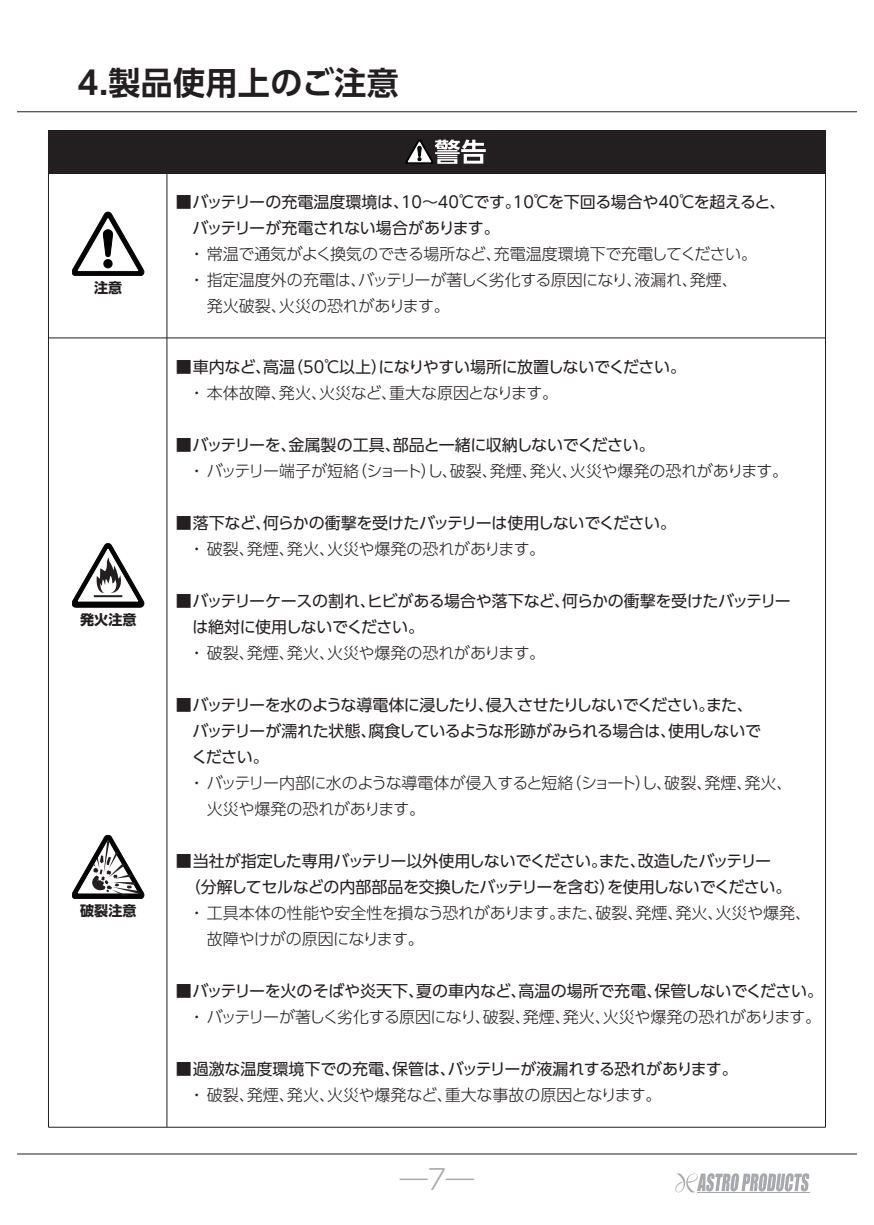
<style>
.page{position:relative;width:874px;height:1225px;background:#fff}
.page>*{position:absolute;margin:0;border:0;box-sizing:border-box;transform-origin:0 0}
.t1{font:700 32px "UD Shin Go Pr 6 De";letter-spacing:.01em;color:#231f20}
.t2{font:300 28px "UD Shin Go Pr 6";color:#a8a9ad}
.t3{font:16px/26px "UD Shin Go Pr 6";letter-spacing:-.025em;color:#231f20}
.t4{font:300 16px/26px "UD Shin Go Pr 6";letter-spacing:-.01em;color:#231f20}
.t5{font:300 16px "UD Shin Go Pr 6";letter-spacing:-.03em;color:#231f20}
.t6{font:16px "UD Shin Go Pr 6";letter-spacing:-.005em;color:#231f20}
.t7{font:700 14px "UD Shin Go Pr 6";letter-spacing:.01em;color:#231f20}
</style>
<div class="page">
<svg style="left:675px;top:1173px;width:133px;height:20px"></svg>
<hr style="left:696px;top:1192px;width:113px;height:1px;background:#a8a9ad">
<hr style="left:17px;top:1153px;width:839px;height:1px;background:#231f20">
<hr style="left:17px;top:111px;width:839px;height:1px;background:#231f20">
<hr style="left:48px;top:130px;width:1px;height:997px;background:#231f20">
<hr style="left:48px;top:1126px;width:777px;height:1px;background:#231f20">
<hr style="left:824px;top:130px;width:1px;height:997px;background:#231f20">
<hr style="left:166px;top:130px;width:1px;height:997px;background:#231f20">
<div style="left:48px;top:130px;width:777px;height:43px;background:#231f20"></div>
<svg style="left:405px;top:139px;width:80px;height:25px"></svg>
<hr style="left:48px;top:337px;width:777px;height:1px;background:#231f20">
<svg style="left:72px;top:212px;width:72px;height:64px"></svg>
<svg style="left:72px;top:543px;width:72px;height:64px"></svg>
<svg style="left:72px;top:835px;width:72px;height:64px"></svg>
<h1 class="t1" style="left:77px;top:57px;width:322px">4.製品使用上のご注意</h1>
<p class="t7" style="left:94px;top:276px;width:30px">注意</p>
<p class="t7" style="left:80px;top:608px;width:58px">発火注意</p>
<p class="t7" style="left:80px;top:899px;width:58px">破裂注意</p>
<p class="t3" style="left:192px;top:188px;width:594px;text-indent:-17px">■ バッテリーの充電温度環境は、10～40℃です。10℃を下回る場合や40℃を超えると、バッテリーが充電されない場合があります。</p>
<p class="t4" style="left:189px;top:240px;width:570px">・ 常温で通気がよく換気のできる場所など、充電温度環境下で充電してください。</p>
<p class="t4" style="left:189px;top:266px;width:550px">・ 指定温度外の充電は、バッテリーが著しく劣化する原因になり、液漏れ、発煙、</p>
<p class="t4" style="left:207px;top:292px;width:244px">発火破裂、火災の恐れがあります。</p>
<p class="t3" style="left:176px;top:353px;width:511px">■ 車内など、高温（50℃以上）になりやすい場所に放置しないでください。</p>
<p class="t4" style="left:189px;top:379px;width:370px">・ 本体故障、発火、火災など、重大な原因となります。</p>
<p class="t3" style="left:176px;top:431px;width:480px">■ バッテリーを、金属製の工具、部品と一緒に収納しないでください。</p>
<p class="t4" style="left:189px;top:457px;width:600px">・ バッテリー端子が短絡（ショート）し、破裂、発煙、発火、火災や爆発の恐れがあります。</p>
<p class="t3" style="left:176px;top:509px;width:501px">■ 落下など、何らかの衝撃を受けたバッテリーは使用しないでください。</p>
<p class="t4" style="left:189px;top:535px;width:358px">・ 破裂、発煙、発火、火災や爆発の恐れがあります。</p>
<p class="t3" style="left:192px;top:587px;width:599px;text-indent:-17px">■ バッテリーケースの割れ、ヒビがある場合や落下など、何らかの衝撃を受けたバッテリーは絶対に使用しないでください。</p>
<p class="t4" style="left:189px;top:639px;width:358px">・ 破裂、発煙、発火、火災や爆発の恐れがあります。</p>
<p class="t3" style="left:191px;top:691px;width:571px;text-indent:-16px">■ バッテリーを水のような導電体に浸したり、侵入させたりしないでください。また、バッテリーが濡れた状態、腐食しているような形跡がみられる場合は、使用しないでください。</p>
<p class="t4" style="left:207px;top:769px;width:586px;text-indent:-18px">・ バッテリー内部に水のような導電体が侵入すると短絡（ショート）し、破裂、発煙、発火、火災や爆発の恐れがあります。</p>
<p class="t3" style="left:185px;top:847px;width:608px;text-indent:-9px">■ 当社が指定した専用バッテリー以外使用しないでください。また、改造したバッテリー<br>（分解してセルなどの内部部品を交換したバッテリーを含む）を使用しないでください。</p>
<p class="t4" style="left:207px;top:899px;width:605px;text-indent:-18px">・ 工具本体の性能や安全性を損なう恐れがあります。また、破裂、発煙、発火、火災や爆発、故障やけがの原因になります。</p>
<p class="t3" style="left:176px;top:977px;width:648px">■ バッテリーを火のそばや炎天下、夏の車内など、高温の場所で充電、保管しないでください。</p>
<p class="t5" style="left:189px;top:1003px;width:633px">・ バッテリーが著しく劣化する原因になり、破裂、発煙、発火、火災や爆発の恐れがあります。</p>
<p class="t6" style="left:176px;top:1055px;width:563px">■ 過激な温度環境下での充電、保管は、バッテリーが液漏れする恐れがあります。</p>
<p class="t4" style="left:189px;top:1081px;width:474px">・ 破裂、発煙、発火、火災や爆発など、重大な事故の原因となります。</p>
<h2 class="t2" style="left:399px;top:1156px;width:76px">―7―</h2>
</div>
